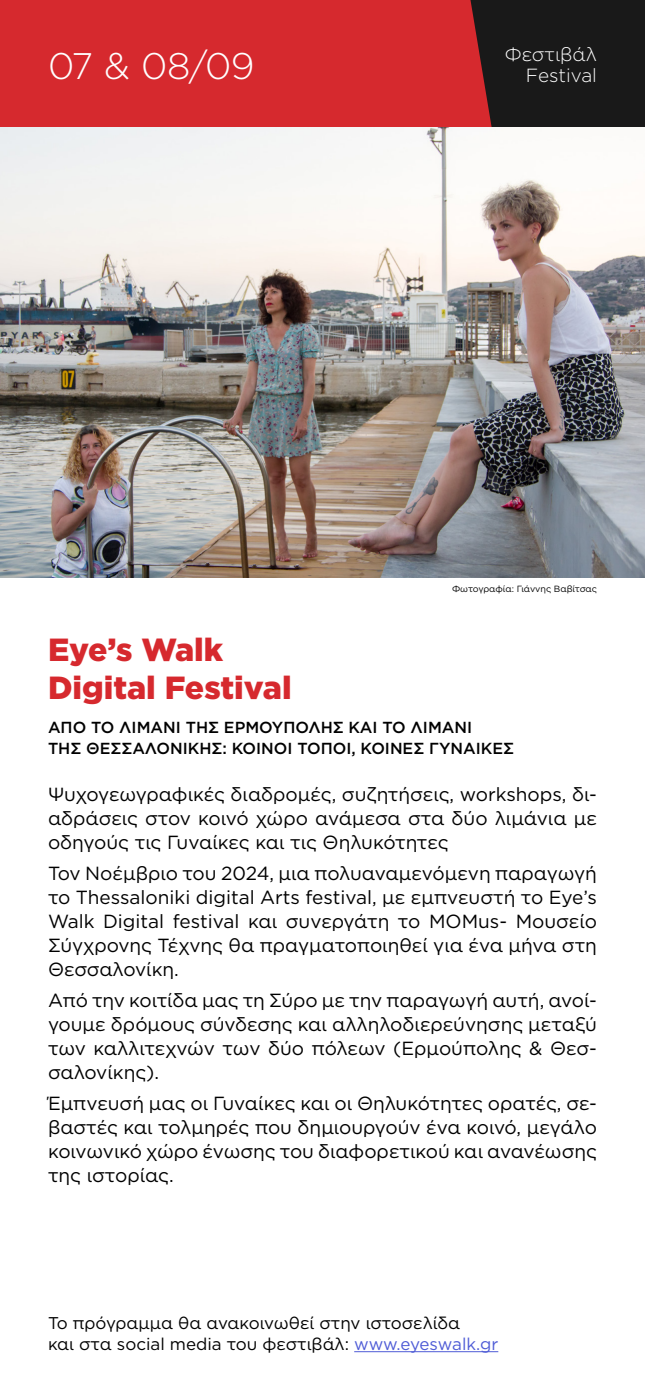
<style>
.page{position:relative;width:645px;height:1398px;background:#fff}
.page>*{position:absolute;margin:0;border:0;box-sizing:border-box;transform-origin:0 0}
.t1{font:300 37px "Gotham";color:#fff}
.t2{font:900 32px/38px "Gotham";color:#d6292e}
.t3{font:19px/24px "Gotham";letter-spacing:-.005em;color:#000;text-align:justify}
.t4{font:300 19px "Gotham";color:#fff}
.t5{font:17px/21px "Gotham";color:#000}
.t6{font:500 16px/21px "Gotham";color:#000}
.t7{font:9px "Gotham";letter-spacing:-.01em;color:#000}
.s1{color:#4f5cd6}
</style>
<div class="page">
<div style="left:0;top:0;width:645px;height:128px;background:#d6292e"></div>
<svg style="left:470px;top:0;width:175px;height:128px"></svg>
<img style="left:0;top:128px;width:645px;height:450px">
<hr style="left:354px;top:1351px;width:144px;height:1px;background:#4f5cd6">
<h1 class="t1" style="left:48px;top:42px;width:208px">07 &amp; 08/09</h1>
<p class="t4" style="left:505px;top:42px;width:94px">Φεστιβάλ</p>
<p class="t4" style="left:526px;top:63px;width:73px">Festival</p>
<p class="t7" style="left:452px;top:583px;width:146px">Φωτογραφία: Γιάννης Βαβίτσας</p>
<h2 class="t2" style="left:48px;top:630px;width:245px">Eye’s Walk<br>Digital Festival</h2>
<p class="t6" style="left:48px;top:717px;width:468px">ΑΠΌ ΤΟ ΛΙΜΆΝΙ ΤΗΣ ΕΡΜΟΎΠΟΛΗΣ ΚΑΙ ΤΟ ΛΙΜΆΝΙ<br>ΤΗΣ ΘΕΣΣΑΛΟΝΊ ΚΗΣ: ΚΟΙΝΟΊ ΤΌΠΟΙ, ΚΟΙΝΈΣ ΓΥΝΑΊ ΚΕΣ</p>
<p class="t3" style="left:48px;top:782px;width:551px">Ψυχογεωγραφικές διαδρομές, συζητήσεις, workshops, δι&shy;αδράσεις στον κοινό χώρο ανάμεσα στα δύο λιμάνια με οδηγούς τις Γυναίκες και τις Θηλυκότητες</p>
<p class="t3" style="left:48px;top:861px;width:551px">Τον Νοέμβριο του 2024, μια πολυαναμενόμενη παραγωγή το Thessaloniki digital Arts festival, με εμπνευστή το Eye’s Walk Digital festival και συνεργάτη το MOMus- Μουσείο Σύγχρονης Τέχνης θα πραγματοποιηθεί για ένα μήνα στη Θεσσαλονίκη.</p>
<p class="t3" style="left:48px;top:988px;width:551px">Από την κοιτίδα μας τη Σύρο με την παραγωγή αυτή, ανοί&shy;γουμε δρόμους σύνδεσης και αλληλοδιερεύνησης μεταξύ των καλλιτεχνών των δύο πόλεων (Ερμούπολης &amp; Θεσ&shy;σαλονίκης).</p>
<p class="t3" style="left:48px;top:1091px;width:551px">Έμπνευσή μας οι Γυναίκες και οι Θηλυκότητες ορατές, σε&shy;βαστές και τολμηρές που δημιουργούν ένα κοινό, μεγάλο κοινωνικό χώρο ένωσης του διαφορετικού και ανανέωσης της ιστορίας.</p>
<p class="t5" style="left:48px;top:1312px;width:452px">Το πρόγραμμα θα ανακοινωθεί στην ιστοσελίδα<br>και στα social media του φεστιβάλ: <span class="s1">www.eyeswalk.gr</span></p>
</div>
